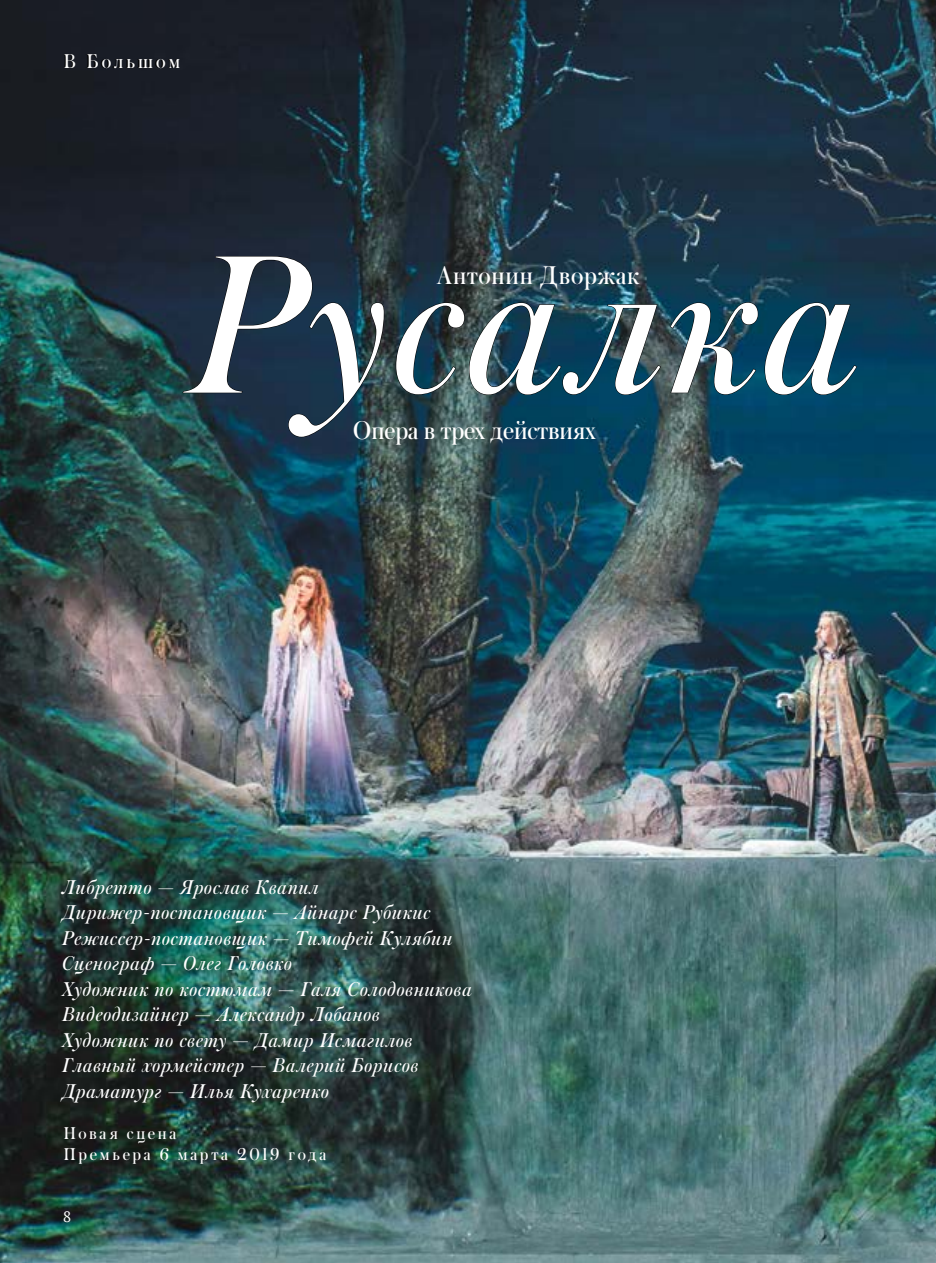
<style>
.page{position:relative;width:936px;height:1263px;background:#fff}
.page>*{position:absolute;margin:0;border:0;box-sizing:border-box;transform-origin:0 0}
.t1{font:italic 207.15px "Austin Cyr";letter-spacing:.03em;color:#fff}
.t2{font:27px "Austin Cyr";color:#fff}
.t3{font:27px "Austin Cyr";letter-spacing:.03em;color:#fff}
.t4{font:italic 21px/25.5px "Austin Cyr";letter-spacing:.035em;color:#fff}
.t5{font:21px "Austin Cyr";letter-spacing:.15em;color:#fff}
.t6{font:18px/21px "Austin Cyr";letter-spacing:.15em;color:#fff}
.t7{font:15px "PT Serif";color:#fff}
</style>
<div class="page">
<img style="left:0;top:0;width:935px;height:1263px">
<svg style="left:182px;top:256px;width:202px;height:181px;background:#1c3243"></svg>
<svg style="left:396px;top:302px;width:265px;height:93px;background:#1d4050"></svg>
<svg style="left:670px;top:302px;width:88px;height:93px;background:#194558"></svg>
<svg style="left:764px;top:302px;width:93px;height:93px;background:#023e5a"></svg>
<p class="t5" style="left:64px;top:47px;width:118px">в большом</p>
<h1 class="t1" style="left:193px;top:184px;width:668px">Русалка</h1>
<p class="t3" style="left:437px;top:257px;width:204px">Антонин Дворжак</p>
<p class="t2" style="left:353px;top:411px;width:244px">Опера в трех действиях</p>
<p class="t4" style="left:62px;top:874px;width:411px">Либретто — Ярослав Квапил Дирижер-постановщик — Айнарс Рубикис Режиссер-постановщик — Тимофей Кулябин Сценограф — Олег Головко<br>Художник по костюмам — Галя Солодовникова Видеодизайнер — Александр Лобанов<br>Художник по свету — Дамир Исмагилов Главный хормейстер — Валерий Борисов Драматург — Илья Кухаренко</p>
<p class="t6" style="left:64px;top:1122px;width:264px">Новая сцена<br>Премьера 6 марта 2019 года</p>
<p class="t7" style="left:63px;top:1207px;width:9px">8</p>
</div>
